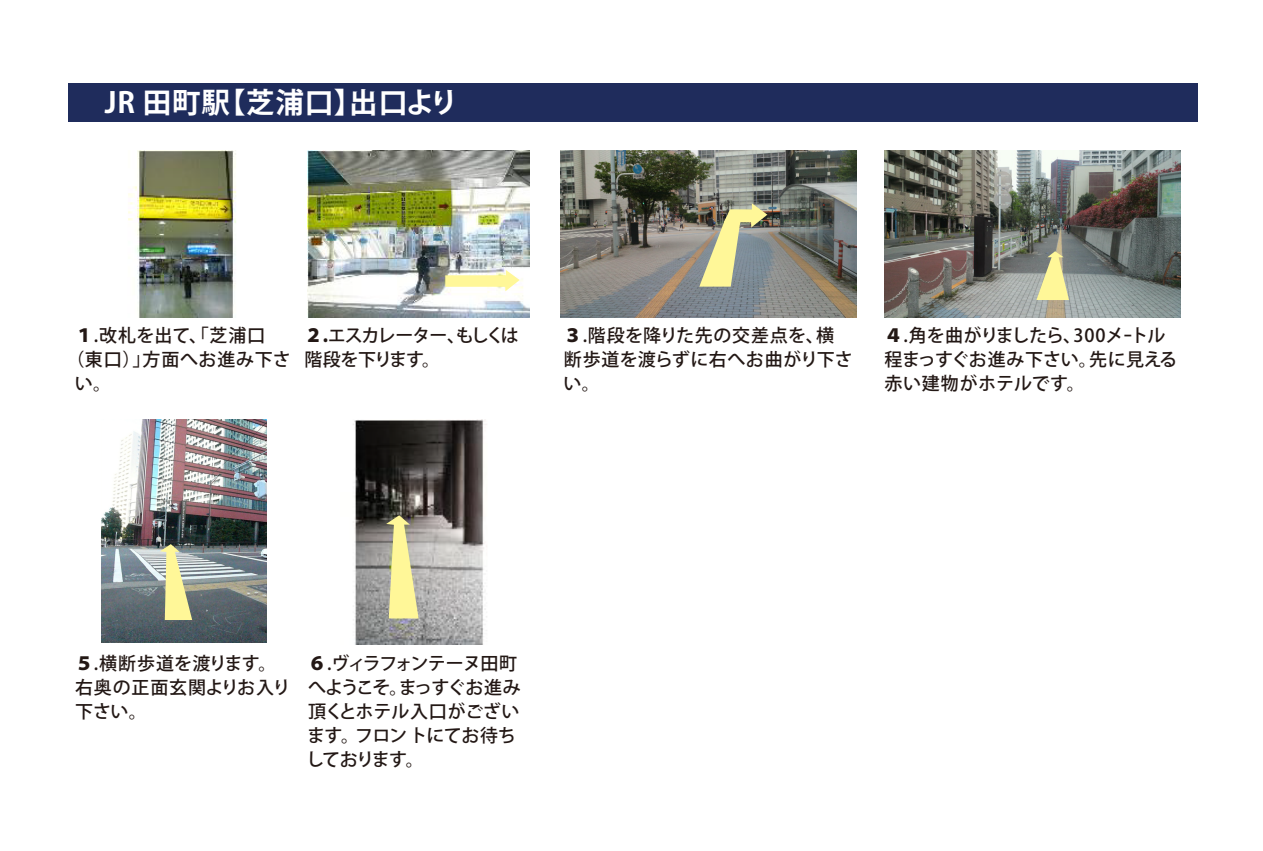
<style>
.page{position:relative;width:1263px;height:851px;background:#fff}
.page>*{position:absolute;margin:0;border:0;box-sizing:border-box;transform-origin:0 0}
.t1{font:700 28.5px "Koz Go Pro";letter-spacing:.03em;color:#fff}
.t2{font:500 18px/24px "Koz Go Pro";letter-spacing:-.035em;color:#231815}
.t3{font:500 18px/24px "Koz Go Pro";letter-spacing:-.01em;color:#231815}
.t4{font:500 18px/24px "Koz Go Pro";letter-spacing:.02em;color:#231815}
.t5{font:500 18px/24px "Koz Go Pro";letter-spacing:.01em;color:#231815}
.t6{font:500 18px/24px "Koz Go Pro";letter-spacing:-.07em;color:#231815}
.t7{font:500 18px "Koz Go Pro";letter-spacing:.04em;color:#231815}
.t8{font:500 18px "Koz Go Pro";letter-spacing:.03em;color:#231815}
.s1{font-weight:800}
</style>
<div class="page">
<div style="left:68px;top:83px;width:1129px;height:39px;background:#1f2c5c"></div>
<img style="left:128px;top:151px;width:108px;height:166px">
<img style="left:102px;top:419px;width:165px;height:223px">
<svg style="left:160px;top:544px;width:32px;height:76px"></svg>
<img style="left:884px;top:151px;width:296px;height:166px">
<svg style="left:1036px;top:251px;width:33px;height:49px"></svg>
<img style="left:561px;top:151px;width:295px;height:166px">
<img style="left:699px;top:203px;width:68px;height:83px">
<img style="left:353px;top:419px;width:134px;height:225px">
<svg style="left:386px;top:515px;width:33px;height:103px"></svg>
<img style="left:307px;top:151px;width:223px;height:166px">
<svg style="left:445px;top:270px;width:75px;height:21px"></svg>
<h1 class="t1" style="left:105px;top:84px;width:354px">JR 田町駅【芝浦口】出口より</h1>
<p class="t8" style="left:75px;top:324px;width:192px"><span class="s1">１</span>.改札を出て、「芝浦口</p>
<p class="t7" style="left:66px;top:348px;width:226px">（東口）」方面へお進み下さ</p>
<p class="t3" style="left:75px;top:372px;width:38px">い。</p>
<p class="t6" style="left:304px;top:324px;width:216px"><span class="s1">２.</span>エスカレーター、もしくは階段を下ります。</p>
<p class="t4" style="left:564px;top:324px;width:291px"><span class="s1">３</span>.階段を降りた先の交差点を、横断歩道を渡らずに右へお曲がり下さい。</p>
<p class="t3" style="left:884px;top:324px;width:294px"><span class="s1">４</span>.角を曲がりましたら、300メｰトル程まっすぐお進み下さい。先に見える赤い建物がホテルです。</p>
<p class="t5" style="left:75px;top:652px;width:217px"><span class="s1">５</span>.横断歩道を渡ります。　右奥の正面玄関よりお入り下さい。</p>
<p class="t2" style="left:306px;top:652px;width:216px"><span class="s1">６</span>.ヴィラフォンテーヌ田町へようこそ。まっすぐお進み頂くとホテル入口がございます。フロン トにてお待ちしております。</p>
</div>
